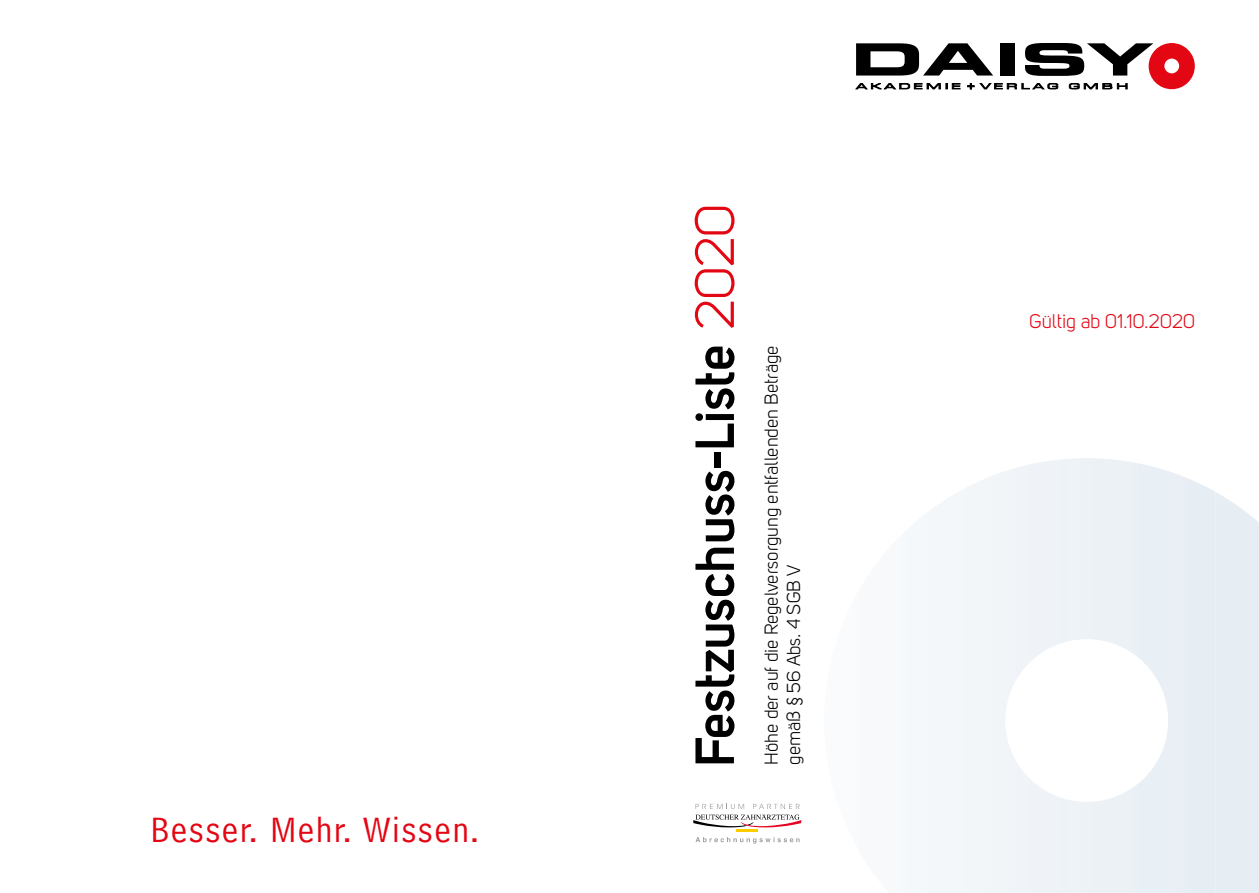
<style>
.page{position:relative;width:1259px;height:893px;background:#fff}
.page>*{position:absolute;margin:0;border:0;box-sizing:border-box;transform-origin:0 0}
.t1{font:700 54.3px "Uni Sans Semi";color:#000}
.t2{font:37.2px "Bell Centennial Address";letter-spacing:.04em;color:#e30613}
.t3{font:19.5px "Uni Sans Book";letter-spacing:.005em;color:#e30613}
.t4{font:18.6px/22.5px "Uni Sans Book";color:#000}
.s1{font-family:"Uni Sans Book";font-weight:400;color:#e30613}
</style>
<div class="page">
<div style="left:1215px;top:492px;width:44px;height:401px;background:#e6edf3"></div>
<svg style="left:921px;top:458px;width:294px;height:435px"></svg>
<hr style="left:736px;top:829px;width:22px;height:2px;background:#fc0">
<svg style="left:693px;top:815px;width:108px;height:12px"></svg>
<svg style="left:695px;top:804px;width:49px;height:5px"></svg>
<svg style="left:753px;top:804px;width:46px;height:5px"></svg>
<svg style="left:695px;top:837px;width:104px;height:7px"></svg>
<svg style="left:855px;top:43px;width:339px;height:46px"></svg>
<h2 class="t2" style="left:151px;top:808px;width:329px">Besser. Mehr. Wissen.</h2>
<h1 class="t1" style="left:682px;top:766px;width:563px;rotate:-90deg">Festzuschuss-Liste <span class="s1">2020</span></h1>
<p class="t4" style="left:760px;top:765px;width:420px;rotate:-90deg">Höhe der auf die Regelversorgung entfallenden Beträge gemäß § 56 Abs. 4 SGB V</p>
<p class="t3" style="left:1029px;top:310px;width:167px">Gültig ab 01.10.2020</p>
</div>
